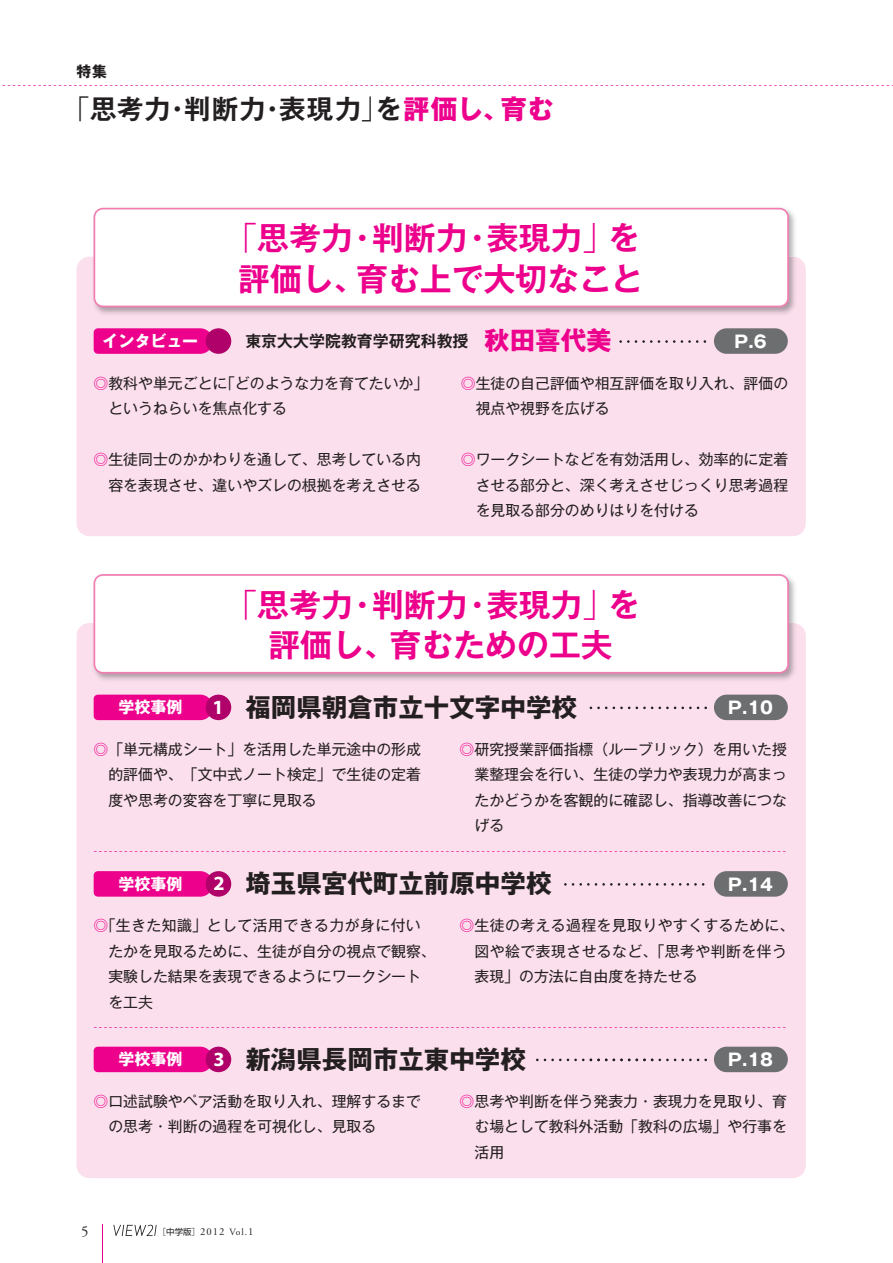
<style>
.page{position:relative;width:893px;height:1263px;background:#fff}
.page>*{position:absolute;margin:0;border:0;box-sizing:border-box;transform-origin:0 0}
.t1{font:31.95px/40.3px "Gothic MB101 Pro De Bold 90 msp RKSJ H";color:#ec008c;text-align:center}
.t2{font:26.55px "Gothic MB101 Pro De Bold 90 msp RKSJ H";letter-spacing:.04em;color:#231f20}
.t3{font:25.5px "Gothic MB101 Pro Bold 90 msp RKSJ H";color:#231f20}
.t4{font:700 20.25px "Myriad Pro";color:#fff}
.t5{font:16.95px "Gothic MB101 Pro Bold 90 msp RKSJ H";color:#fff}
.t6{font:15.9px "Gothic MB101 Pro De Bold 90 msp RKSJ H";color:#231f20}
.t7{font:15.9px "Gothic MB101 Pro Bold 90 msp RKSJ H";color:#fff}
.t8{font:14.85px/25.5px "Gothic MB101 Pro Regular 90 msp RKSJ H";color:#231f20}
.t9{font:14.85px/25.5px "Gothic MB101 Pro Regular 90 msp RKSJ H";letter-spacing:.025em;color:#231f20}
.t10{font:14.85px "Gothic MB101 Pro Bold 90 msp RKSJ H";color:#231f20}
.t11{font:14.85px "Adobe Garamond Pro";color:#231f20}
.t12{font:10.65px "Adobe Garamond Pro";color:#231f20}
.s1{font-family:"Gothic MB101 Pro Light 90 msp RKSJ H"}
.s2{font-family:"Gothic MB101 Pro Bold 90 msp RKSJ H";color:#ec008c}
.s3{font-family:"Gothic MB101 Pro Bold 90 msp RKSJ H";font-size:25.5px;color:#ec008c}
.s4{color:#ec008c}
.s5{font-family:"Shin Go Pro Light 90 msp RKSJ H";font-size:8.55px}
.s6{font-family:"Shin Go Pro Regular 90 msp RKSJ H";font-size:8.55px}
.s7{font-size:9.6px}
</style>
<div class="page">
<svg style="left:2px;top:85px;width:891px;height:1px"></svg>
<hr style="left:102px;top:1225px;width:1px;height:38px;background:#ec008c">
<svg style="left:113px;top:1225px;width:44px;height:11px"></svg>
<div style="left:77px;top:257px;width:729px;height:279px;background:#fcdfec;border-radius:13px"></div>
<img style="left:92px;top:207px;width:706px;height:107px">
<div style="left:94px;top:208px;width:695px;height:99px;background:#fff"></div>
<svg style="left:94px;top:328px;width:119px;height:26px;background:#ec078f"></svg>
<div style="left:206px;top:328px;width:25px;height:26px;background:#b00069;border-radius:50%"></div>
<div style="left:714px;top:328px;width:74px;height:26px;background:#6d6e70;border-radius:13px"></div>
<svg style="left:619px;top:340px;width:56px;height:3px"></svg>
<svg style="left:681px;top:340px;width:17px;height:3px"></svg>
<div style="left:77px;top:623px;width:729px;height:555px;background:#fcdfec;border-radius:13px"></div>
<img style="left:93px;top:577px;width:704px;height:103px">
<div style="left:94px;top:574px;width:695px;height:100px;background:#fff"></div>
<div style="left:94px;top:695px;width:119px;height:25px;background:#ec008c"></div>
<div style="left:206px;top:695px;width:25px;height:25px;background:#b00069;border-radius:50%"></div>
<div style="left:714px;top:695px;width:74px;height:25px;background:#6d6e70;border-radius:13px"></div>
<svg style="left:590px;top:706px;width:17px;height:3px"></svg>
<svg style="left:613px;top:706px;width:17px;height:3px"></svg>
<svg style="left:636px;top:706px;width:71px;height:3px"></svg>
<svg style="left:94px;top:871px;width:119px;height:26px;background:#ec078f"></svg>
<div style="left:206px;top:871px;width:25px;height:26px;background:#b00069;border-radius:50%"></div>
<div style="left:714px;top:871px;width:74px;height:26px;background:#6d6e70;border-radius:13px"></div>
<svg style="left:564px;top:883px;width:94px;height:3px"></svg>
<svg style="left:664px;top:883px;width:17px;height:3px"></svg>
<svg style="left:687px;top:883px;width:17px;height:3px"></svg>
<div style="left:94px;top:1047px;width:119px;height:25px;background:#ec008c"></div>
<div style="left:206px;top:1047px;width:25px;height:25px;background:#b00069;border-radius:50%"></div>
<div style="left:714px;top:1047px;width:74px;height:25px;background:#6d6e70;border-radius:13px"></div>
<svg style="left:94px;top:851px;width:691px;height:1px"></svg>
<svg style="left:94px;top:1027px;width:691px;height:1px"></svg>
<svg style="left:536px;top:1058px;width:48px;height:3px"></svg>
<svg style="left:590px;top:1058px;width:17px;height:3px"></svg>
<svg style="left:613px;top:1058px;width:17px;height:3px"></svg>
<svg style="left:636px;top:1058px;width:71px;height:3px"></svg>
<p class="t10" style="left:77px;top:65px;width:32px">特集</p>
<h2 class="t2" style="left:63px;top:99px;width:492px"><span class="s1">「</span>思考力・判断力・表現力<span class="s1">」</span>を<span class="s2">評価し、育む</span></h2>
<h1 class="t1" style="left:225px;top:222px;width:419px"><span class="s1">「</span>思考力・判断力・表現力<span class="s1">」</span>を評価し、育む上で大切なこと</h1>
<p class="t7" style="left:103px;top:335px;width:97px">インタビュー</p>
<p class="t6" style="left:245px;top:335px;width:368px">東京大大学院教育学研究科教授 <span class="s3">秋田喜代美</span></p>
<p class="t5" style="left:735px;top:335px;width:34px">P.6</p>
<p class="t8" style="left:108px;top:372px;width:321px;text-indent:-15px"><span class="s4">◎</span>教科や単元ごとに「どのような力を育てたいか」というねらいを焦点化する</p>
<p class="t8" style="left:94px;top:449px;width:329px;text-align:right"><span class="s4">◎</span>生徒同士のかかわりを通して、思考している内容を表現させ、違いやズレの根拠を考えさせる</p>
<p class="t8" style="left:476px;top:372px;width:314px;text-indent:-15px"><span class="s4">◎</span>生徒の自己評価や相互評価を取り入れ、評価の視点や視野を広げる</p>
<p class="t8" style="left:476px;top:449px;width:314px;text-align:justify;text-indent:-15px"><span class="s4">◎</span>ワークシートなどを有効活用し、効率的に定着させる部分と、深く考えさせじっくり思考過程を見取る部分のめりはりを付ける</p>
<h1 class="t1" style="left:225px;top:589px;width:416px"><span class="s1">「</span>思考力・判断力・表現力<span class="s1">」</span>を評価し、育むための工夫</h1>
<p class="t7" style="left:118px;top:701px;width:65px">学校事例</p>
<h3 class="t3" style="left:245px;top:698px;width:333px">福岡県朝倉市立十文字中学校</h3>
<p class="t5" style="left:728px;top:702px;width:47px">P.10</p>
<p class="t8" style="left:108px;top:738px;width:314px;text-align:justify;text-indent:-15px"><span class="s4">◎</span>「単元構成シート」を活用した単元途中の形成的評価や、「文中式ノート検定」で生徒の定着度や思考の変容を丁寧に見取る</p>
<p class="t8" style="left:474px;top:738px;width:314px;text-align:justify;text-indent:-15px"><span class="s4">◎</span>研究授業評価指標（ルーブリック）を用いた授業整理会を行い、生徒の学力や表現力が高まったかどうかを客観的に確認し、指導改善につなげる</p>
<h3 class="t4" style="left:213px;top:695px;width:13px">1</h3>
<p class="t7" style="left:118px;top:878px;width:65px">学校事例</p>
<h3 class="t3" style="left:245px;top:874px;width:308px">埼玉県宮代町立前原中学校</h3>
<p class="t5" style="left:728px;top:878px;width:47px">P.14</p>
<p class="t8" style="left:108px;top:915px;width:329px;text-indent:-15px"><span class="s4">◎</span>「生きた知識」として活用できる力が身に付いたかを見取るために、生徒が自分の視点で観察、実験した結果を表現できるようにワークシートを工夫</p>
<p class="t9" style="left:474px;top:915px;width:321px;text-indent:-15px"><span class="s4">◎</span>生徒の考える過程を見取りやすくするために、図や絵で表現させるなど、「思考や判断を伴う表現」の方法に自由度を持たせる</p>
<h3 class="t4" style="left:213px;top:871px;width:13px">2</h3>
<p class="t7" style="left:118px;top:1053px;width:65px">学校事例</p>
<h3 class="t3" style="left:245px;top:1050px;width:282px">新潟県長岡市立東中学校</h3>
<p class="t5" style="left:728px;top:1054px;width:47px">P.18</p>
<p class="t8" style="left:108px;top:1090px;width:314px;text-indent:-15px"><span class="s4">◎</span>口述試験やペア活動を取り入れ、理解するまでの思考・判断の過程を可視化し、見取る</p>
<p class="t8" style="left:474px;top:1090px;width:314px;text-align:justify;text-indent:-15px"><span class="s4">◎</span>思考や判断を伴う発表力・表現力を見取り、育む場として教科外活動「教科の広場」や行事を活用</p>
<h3 class="t4" style="left:213px;top:1047px;width:13px">3</h3>
<p class="t11" style="left:81px;top:1222px;width:9px">5</p>
<p class="t12" style="left:158px;top:1225px;width:97px"><span class="s5">［</span><span class="s6">中学版</span><span class="s5">］</span>2012 <span class="s7">Vol.</span>1</p>
</div>
